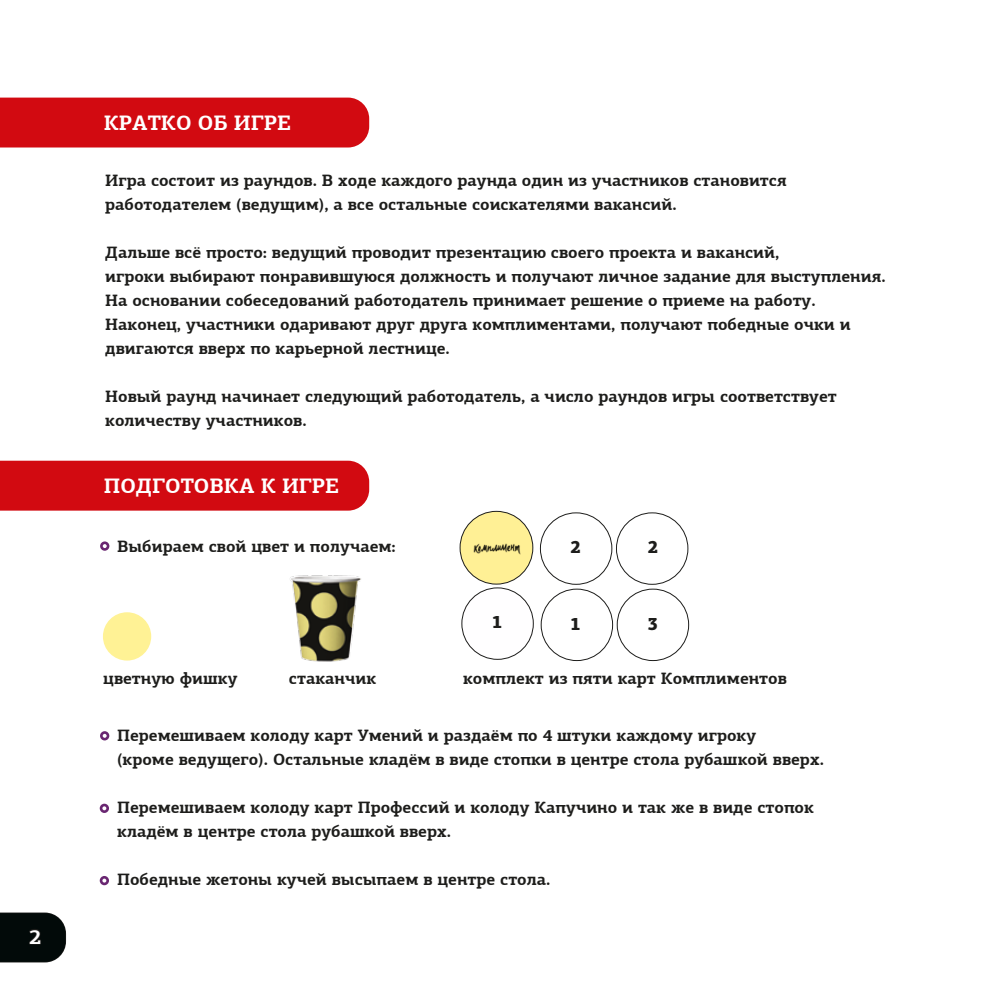
<style>
.page{position:relative;width:995px;height:995px;background:#fff}
.page>*{position:absolute;margin:0;border:0;box-sizing:border-box;transform-origin:0 0}
.t1{font:700 21px "PF Centro Slab Pro";color:#fff}
.t2{font:900 17.85px "PF Centro Slab Pro";color:#1d1d1b;scale:.92 1}
.t3{font:700 16.5px/24px "PF Centro Slab Pro";color:#1d1d1b}
</style>
<div class="page">
<div style="left:0;top:461px;width:369px;height:50px;background:#d20a11"></div>
<div style="left:0;top:98px;width:369px;height:50px;background:#d20a11"></div>
<svg style="left:100px;top:541px;width:9px;height:10px"></svg>
<svg style="left:103px;top:544px;width:4px;height:4px"></svg>
<svg style="left:100px;top:731px;width:9px;height:9px"></svg>
<svg style="left:103px;top:734px;width:4px;height:4px"></svg>
<svg style="left:100px;top:804px;width:9px;height:9px"></svg>
<svg style="left:102px;top:806px;width:4px;height:4px"></svg>
<svg style="left:100px;top:876px;width:9px;height:9px"></svg>
<svg style="left:102px;top:879px;width:4px;height:4px"></svg>
<div style="left:103px;top:612px;width:48px;height:49px;background:#fff295;border-radius:50%"></div>
<img style="left:290px;top:575px;width:71px;height:87px">
<div style="left:616px;top:512px;width:72px;height:73px;border:1px solid #1d1d1b;border-radius:50%"></div>
<div style="left:540px;top:512px;width:72px;height:73px;border:1px solid #1d1d1b;border-radius:50%"></div>
<div style="left:541px;top:589px;width:72px;height:72px;border:1px solid #1d1d1b;border-radius:50%"></div>
<div style="left:617px;top:589px;width:72px;height:72px;border:1px solid #1d1d1b;border-radius:50%"></div>
<img style="left:459px;top:510px;width:82px;height:83px">
<svg style="left:0;top:913px;width:66px;height:49px;background:#111817"></svg>
<p class="t1" style="left:29px;top:924px;width:14px">2</p>
<p class="t1" style="left:104px;top:110px;width:188px">КРАТКО ОБ ИГРЕ</p>
<p class="t3" style="left:105px;top:168px;width:683px">Игра состоит из раундов. В ходе каждого раунда один из участников становится работодателем (ведущим), а все остальные соискателями вакансий.</p>
<p class="t3" style="left:105px;top:240px;width:782px">Дальше всё просто: ведущий проводит презентацию своего проекта и вакансий,<br>игроки выбирают понравившуюся должность и получают личное задание для выступления.<br>На основании собеседований работодатель принимает решение о приеме на работу.<br>Наконец, участники одаривают друг друга комплиментами, получают победные очки и двигаются вверх по карьерной лестнице.</p>
<p class="t3" style="left:105px;top:384px;width:733px">Новый раунд начинает следующий работодатель, а число раундов игры соответствует количеству участников.</p>
<p class="t1" style="left:104px;top:473px;width:237px">ПОДГОТОВКА К ИГРЕ</p>
<p class="t3" style="left:117px;top:534px;width:280px">Выбираем свой цвет и получаем:</p>
<p class="t2" style="left:492px;top:610px;width:13px">1</p>
<p class="t2" style="left:571px;top:535px;width:13px">2</p>
<p class="t2" style="left:648px;top:535px;width:13px">2</p>
<p class="t2" style="left:571px;top:612px;width:13px">1</p>
<p class="t2" style="left:647px;top:612px;width:13px">3</p>
<p class="t3" style="left:103px;top:666px;width:136px">цветную фишку</p>
<p class="t3" style="left:289px;top:666px;width:89px">стаканчик</p>
<p class="t3" style="left:463px;top:666px;width:325px">комплект из пяти карт Комплиментов</p>
<p class="t3" style="left:117px;top:723px;width:708px">Перемешиваем колоду карт Умений и раздаём по 4 штуки каждому игроку<br>(кроме ведущего). Остальные кладём в виде стопки в центре стола рубашкой вверх.</p>
<p class="t3" style="left:117px;top:795px;width:698px">Перемешиваем колоду карт Профессий и колоду Капучино и так же в виде стопок кладём в центре стола рубашкой вверх.</p>
<p class="t3" style="left:117px;top:867px;width:435px">Победные жетоны кучей высыпаем в центре стола.</p>
</div>
